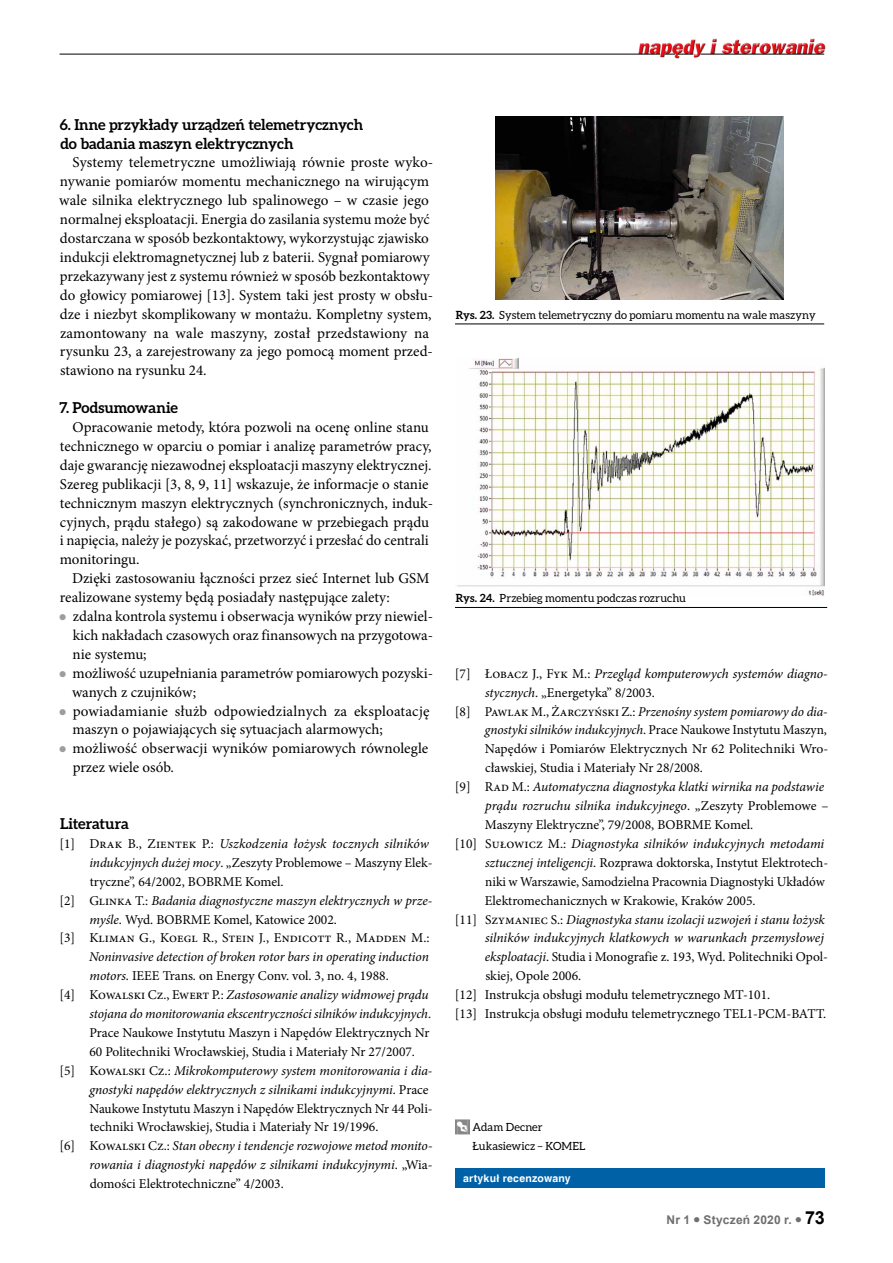
<style>
.page{position:relative;width:893px;height:1263px;background:#fff}
.page>*{position:absolute;margin:0;border:0;box-sizing:border-box;transform-origin:0 0}
.t1{font:15px/18.9px "Minion Pro";color:#000}
.t2{font:700 15px/18.9px "Aleo";color:#000}
.t3{font:13.5px "Minion Pro";color:#000}
.t4{font:italic 13.5px "Minion Pro";letter-spacing:-.005em;color:#000}
.t5{font:700 12px "Arial";letter-spacing:.015em;color:#706f6f}
.t6{font:11.25px/18.9px "Aleo";letter-spacing:.005em;color:#000}
.t7{font:700 10.5px "Switzerland";letter-spacing:.02em;color:#fff}
.s1{font-style:normal}
.s2{font-style:italic}
.s3{font-weight:700}
.s4{font-size:18px;color:#000}
</style>
<div class="page">
<img style="left:636px;top:38px;width:190px;height:21px">
<hr style="left:60px;top:54px;width:600px;height:1px;background:#000">
<svg style="left:665px;top:54px;width:28px;height:1px"></svg>
<hr style="left:700px;top:54px;width:124px;height:1px;background:#000">
<hr style="left:455px;top:324px;width:369px;height:1px;background:#000">
<img style="left:496px;top:117px;width:288px;height:183px">
<img style="left:457px;top:358px;width:367px;height:237px">
<hr style="left:455px;top:607px;width:372px;height:1px;background:#000">
<div style="left:455px;top:1169px;width:370px;height:19px;background:#0061a7"></div>
<svg style="left:455px;top:1119px;width:15px;height:15px"></svg>
<p class="t2" style="left:60px;top:114px;width:305px">6. Inne przykłady urządzeń telemetrycznych do badania maszyn elektrycznych</p>
<p class="t1" style="left:59px;top:153px;width:376px;text-indent:13px">Systemy telemetryczne umożliwiają równie proste wyko&shy;nywanie pomiarów momentu mechanicznego na wirującym wale silnika elektrycznego lub spalinowego – w czasie jego normalnej eksploatacji. Energia do zasilania systemu może być dostarczana w sposób bezkontaktowy, wykorzystując zjawisko indukcji elektromagnetycznej lub z baterii. Sygnał pomiarowy przekazywany jest z systemu również w sposób bezkontaktowy do głowicy pomiarowej [13]. System taki jest prosty w obsłu&shy;dze i niezbyt skomplikowany w montażu. Kompletny system, zamontowany na wale maszyny, został przedstawiony na rysunku 23, a zarejestrowany za jego pomocą moment przed&shy;stawiono na rysunku 24.</p>
<p class="t2" style="left:59px;top:398px;width:120px">7. Podsumowanie</p>
<p class="t1" style="left:60px;top:418px;width:375px;text-indent:13px">Opracowanie metody, która pozwoli na ocenę online stanu technicznego w oparciu o pomiar i analizę parametrów pracy, daje gwarancję niezawodnej eksploatacji maszyny elektrycznej.<br>Szereg publikacji [3, 8, 9, 11] wskazuje, że informacje o stanie technicznym maszyn elektrycznych (synchronicznych, induk&shy;cyjnych, prądu stałego) są zakodowane w przebiegach prądu i napięcia, należy je pozyskać, przetworzyć i przesłać do centrali monitoringu.</p>
<p class="t1" style="left:60px;top:569px;width:371px;text-indent:12px">Dzięki zastosowaniu łączności przez sieć Internet lub GSM realizowane systemy będą posiadały następujące zalety:</p>
<p class="t1" style="left:72px;top:607px;width:362px">zdalna kontrola systemu i obserwacja wyników przy niewiel&shy;kich nakładach czasowych oraz finansowych na przygotowa&shy;nie systemu;<br>możliwość uzupełniania parametrów pomiarowych pozyski&shy;wanych z czujników;<br>powiadamianie służb odpowiedzialnych za eksploatację maszyn o pojawiających się sytuacjach alarmowych; możliwość obserwacji wyników pomiarowych równolegle przez wiele osób.</p>
<p class="t2" style="left:60px;top:814px;width:70px">Literatura</p>
<p class="t4" style="left:59px;top:834px;width:371px"><span class="s1">[1] Drak B., Zientek P.:</span> Uszkodzenia łożysk tocznych silników</p>
<p class="t3" style="left:90px;top:853px;width:344px"><span class="s2">indukcyjnych dużej mocy</span>. „Zeszyty Problemowe – Maszyny Elek-</p>
<p class="t3" style="left:90px;top:872px;width:196px">tryczne”, 64/2002, BOBRME Komel.</p>
<p class="t4" style="left:59px;top:891px;width:375px"><span class="s1">[2] Glinka T.:</span> Badania diagnostyczne maszyn elektrycznych w prze-</p>
<p class="t3" style="left:90px;top:910px;width:249px"><span class="s2">myśle</span>. Wyd. BOBRME Komel, Katowice 2002.</p>
<p class="t3" style="left:59px;top:929px;width:372px">[3] Kliman G., Koegl R., Stein J., Endicott R., Madden M.:</p>
<p class="t4" style="left:89px;top:948px;width:341px">Noninvasive detection of broken rotor bars in operating induction</p>
<p class="t3" style="left:90px;top:967px;width:301px"><span class="s2">motors</span>. IEEE Trans. on Energy Conv. vol. 3, no. 4, 1988.</p>
<p class="t4" style="left:59px;top:985px;width:371px"><span class="s1">[4] Kowalski Cz., Ewert P.:</span> Zastosowanie analizy widmowej prądu</p>
<p class="t4" style="left:90px;top:1004px;width:343px">stojana do monitorowania ekscentryczności silników indukcyjnych<span class="s1">.</span></p>
<p class="t3" style="left:89px;top:1023px;width:342px">Prace Naukowe Instytutu Maszyn i Napędów Elektrycznych Nr</p>
<p class="t3" style="left:89px;top:1042px;width:327px">60 Politechniki Wrocławskiej, Studia i Materiały Nr 27/2007.</p>
<p class="t4" style="left:59px;top:1061px;width:375px"><span class="s1">[5] Kowalski Cz.:</span> Mikrokomputerowy system monitorowania i dia-</p>
<p class="t4" style="left:89px;top:1080px;width:341px">gnostyki napędów elektrycznych z silnikami indukcyjnymi<span class="s1">. Prace</span></p>
<p class="t3" style="left:89px;top:1099px;width:345px">Naukowe Instytutu Maszyn i Napędów Elektrycznych Nr 44 Poli-</p>
<p class="t3" style="left:90px;top:1118px;width:290px">techniki Wrocławskiej, Studia i Materiały Nr 19/1996.</p>
<p class="t4" style="left:59px;top:1137px;width:375px"><span class="s1">[6] Kowalski Cz.:</span> Stan obecny i tendencje rozwojowe metod monito-</p>
<p class="t4" style="left:90px;top:1156px;width:345px">rowania i diagnostyki napędów z silnikami indukcyjnymi<span class="s1">. „Wia-</span></p>
<p class="t3" style="left:90px;top:1175px;width:196px">domości Elektrotechniczne” 4/2003.</p>
<p class="t6" style="left:456px;top:305px;width:361px"><span class="s3">Rys. 23.</span> System telemetryczny do pomiaru momentu na wale maszyny</p>
<p class="t6" style="left:456px;top:589px;width:232px"><span class="s3">Rys. 24.</span> Przebieg momentu podczas rozruchu</p>
<p class="t4" style="left:455px;top:664px;width:374px"><span class="s1">[7] Łobacz J., Fyk M.:</span> Przegląd komputerowych systemów diagno-</p>
<p class="t3" style="left:485px;top:683px;width:171px"><span class="s2">stycznych</span>. „Energetyka” 8/2003.</p>
<p class="t4" style="left:455px;top:702px;width:374px"><span class="s1">[8] Pawlak M., Żarczyński Z.:</span> Przenośny system pomiarowy do dia-</p>
<p class="t3" style="left:485px;top:721px;width:343px"><span class="s2">gnostyki silników indukcyjnych</span>. Prace Naukowe Instytutu Maszyn,</p>
<p class="t3" style="left:485px;top:740px;width:345px">Napędów i Pomiarów Elektrycznych Nr 62 Politechniki Wro-</p>
<p class="t3" style="left:485px;top:759px;width:219px">cławskiej, Studia i Materiały Nr 28/2008.</p>
<p class="t4" style="left:455px;top:778px;width:371px"><span class="s1">[9] Rad M.:</span> Automatyczna diagnostyka klatki wirnika na podstawie</p>
<p class="t4" style="left:485px;top:796px;width:345px">prądu rozruchu silnika indukcyjnego<span class="s1">. „Zeszyty Problemowe –</span></p>
<p class="t3" style="left:485px;top:816px;width:270px">Maszyny Elektryczne”, 79/2008, BOBRME Komel.</p>
<p class="t4" style="left:455px;top:834px;width:371px"><span class="s1">[10] Sułowicz M.:</span> Diagnostyka silników indukcyjnych metodami</p>
<p class="t3" style="left:485px;top:853px;width:345px"><span class="s2">sztucznej inteligencji</span>. Rozprawa doktorska, Instytut Elektrotech-</p>
<p class="t3" style="left:485px;top:872px;width:341px">niki w Warszawie, Samodzielna Pracownia Diagnostyki Układów</p>
<p class="t3" style="left:485px;top:891px;width:272px">Elektromechanicznych w Krakowie, Kraków 2005.</p>
<p class="t4" style="left:455px;top:910px;width:371px"><span class="s1">[11] Szymaniec S.:</span> Diagnostyka stanu izolacji uzwojeń i stanu łożysk</p>
<p class="t4" style="left:485px;top:929px;width:340px">silników indukcyjnych klatkowych w warunkach przemysłowej</p>
<p class="t3" style="left:485px;top:948px;width:345px"><span class="s2">eksploatacji</span>. Studia i Monografie z. 193, Wyd. Politechniki Opol-</p>
<p class="t3" style="left:485px;top:967px;width:97px">skiej, Opole 2006.</p>
<p class="t3" style="left:455px;top:986px;width:317px">[12] Instrukcja obsługi modułu telemetrycznego MT-101.</p>
<p class="t3" style="left:455px;top:1005px;width:373px">[13] Instrukcja obsługi modułu telemetrycznego TEL1-PCM-BATT.</p>
<p class="t6" style="left:472px;top:1118px;width:115px">Adam Decner<br>Łukasiewicz – KOMEL</p>
<p class="t7" style="left:463px;top:1171px;width:109px">artykuł recenzowany</p>
<p class="t5" style="left:667px;top:1212px;width:160px">Nr 1 ● Styczeń 2020 r. ● <span class="s4">73</span></p>
</div>
